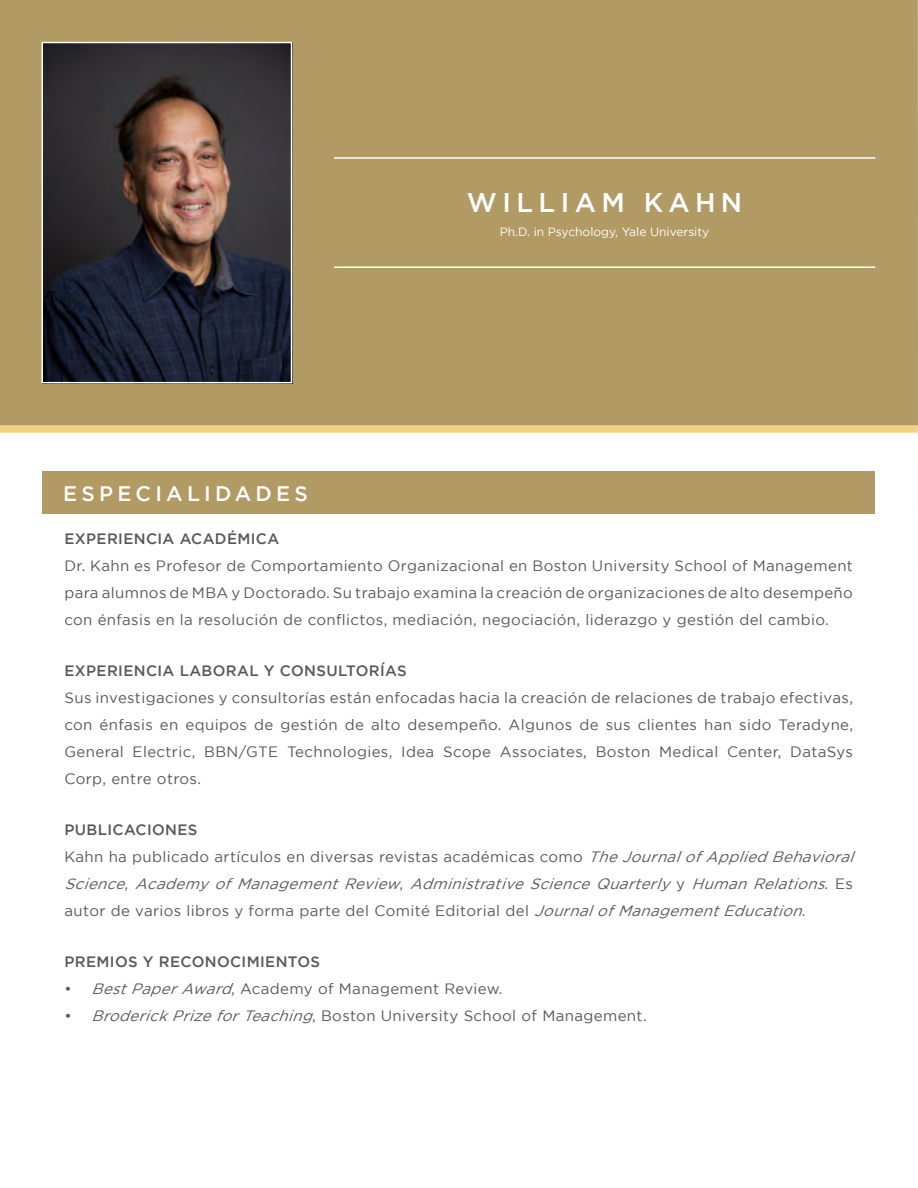
<style>
.page{position:relative;width:918px;height:1188px;background:#fff}
.page>*{position:absolute;margin:0;border:0;box-sizing:border-box;transform-origin:0 0}
.t1{font:500 27px "Gotham HTF";letter-spacing:.2em;color:#fff}
.t2{font:500 21px "Gotham HTF";letter-spacing:.2em;color:#fff}
.t3{font:15px/27px "Gotham HTF";letter-spacing:.025em;color:#585856;text-align:justify}
.t4{font:italic 15px/27px "Gotham HTF";color:#585856}
.t5{font:500 15px "Gotham HTF";letter-spacing:.025em;color:#585856}
.t6{font:12px "Gotham HTF";color:#fff}
.s1{font-weight:500;font-style:normal}
.s2{font-style:normal}
.s3{font-style:italic}
</style>
<div class="page">
<div style="left:0;top:0;width:918px;height:425px;background:#b29a65"></div>
<div style="left:0;top:425px;width:918px;height:8px;background:#f2d187"></div>
<hr style="left:334px;top:157px;width:541px;height:2px;background:#fff">
<hr style="left:334px;top:266px;width:541px;height:2px;background:#fff">
<div style="left:42px;top:471px;width:833px;height:43px;background:#b29a65"></div>
<img style="left:45px;top:45px;width:244px;height:335px">
<div style="left:42px;top:42px;width:250px;height:341px;border:2px solid #fff"></div>
<img style="left:917px;top:0;width:1px;height:433px">
<h2 class="t2" style="left:63px;top:482px;width:246px">ESPECIALIDADES</h2>
<h1 class="t1" style="left:467px;top:187px;width:277px">WILLIAM KAHN</h1>
<p class="t6" style="left:500px;top:225px;width:211px">Ph.D. in Psychology, Yale University</p>
<p class="t5" style="left:64px;top:530px;width:216px">EXPERIENCIA ACADÉMICA</p>
<p class="t3" style="left:64px;top:552px;width:790px">Dr. Kahn es Profesor de Comportamiento Organizacional en Boston University School of Management para alumnos de MBA y Doctorado. Su trabajo examina la creación de organizaciones de alto desempeño con énfasis en la resolución de conflictos, mediación, negociación, liderazgo y gestión del cambio.</p>
<p class="t5" style="left:64px;top:662px;width:344px">EXPERIENCIA LABORAL Y CONSULTORÍAS</p>
<p class="t3" style="left:64px;top:684px;width:790px">Sus investigaciones y consultorías están enfocadas hacia la creación de relaciones de trabajo efectivas, con énfasis en equipos de gestión de alto desempeño. Algunos de sus clientes han sido Teradyne, General Electric, BBN/GTE Technologies, Idea Scope Associates, Boston Medical Center, DataSys Corp, entre otros.</p>
<p class="t4" style="left:64px;top:816px;width:796px"><span class="s1">PUBLICACIONES<br></span><span class="s2">Kahn ha publicado artículos en diversas revistas académicas como</span> TheJournalofApplied Behavioral Science<span class="s2">,</span> Academy of Management Review<span class="s2">,</span> Administrative Science Quarterly <span class="s2">y</span> Human Relations<span class="s2">. E s autor de varios libros y forma parte del Comité Editorial del</span> JournalofManagementEducation<span class="s2">.</span></p>
<p class="t5" style="left:64px;top:953px;width:257px">PREMIOS Y RECONOCIMIENTOS</p>
<p class="t3" style="left:64px;top:975px;width:440px">• <span class="s3">BestPaperAward</span>, Academy of Management Review.</p>
<p class="t3" style="left:64px;top:1002px;width:584px">• <span class="s3">BroderickPrizeforTeaching</span>, Boston University School of Management.</p>
</div>
